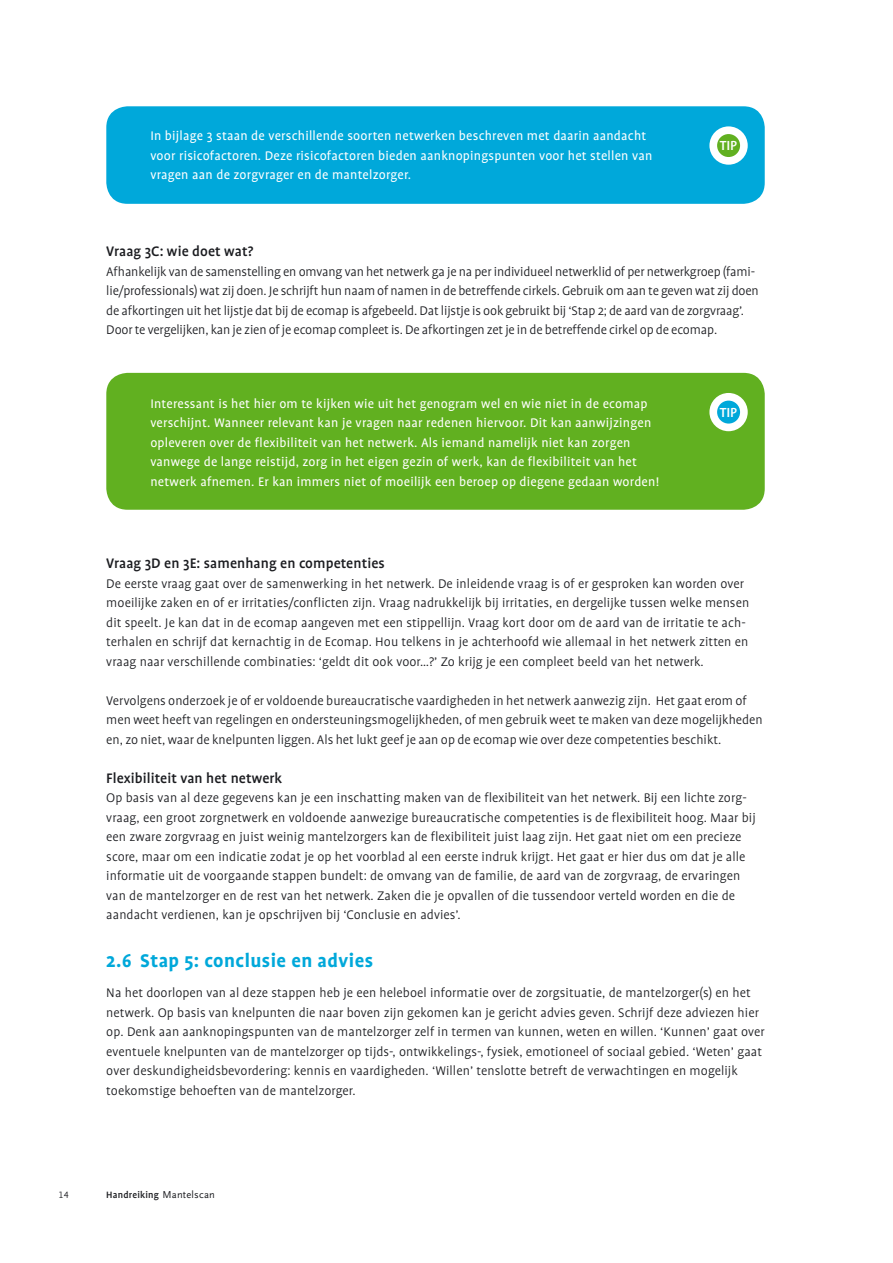
<style>
.page{position:relative;width:893px;height:1263px;background:#fff}
.page>*{position:absolute;margin:0;border:0;box-sizing:border-box;transform-origin:0 0}
.t1{font:700 21px "Profile";letter-spacing:.02em;color:#00a8da}
.t2{font:500 15.75px "Profile";letter-spacing:.005em;color:#1b1c20}
.t3{font:500 15px "Profile";letter-spacing:-.01em;color:#fff}
.t4{font:300 14.25px/19.5px "Profile";letter-spacing:.005em;color:#1b1c20}
.t5{font:14.25px/19.5px "Profile";letter-spacing:.015em;color:#fff}
.t6{font:500 10.5px "Profile";letter-spacing:.02em;color:#1b1c20}
.t7{font:300 10.5px "Profile NO";color:#1b1c20}
.s1{font-family:"Scala Sans";font-weight:400}
</style>
<div class="page">
<div style="left:106px;top:373px;width:659px;height:137px;background:#61b020;border-radius:21px"></div>
<div style="left:709px;top:393px;width:39px;height:38px;background:#fff;border-radius:50%"></div>
<div style="left:717px;top:401px;width:23px;height:23px;background:#00a8da;border-radius:50%"></div>
<div style="left:106px;top:106px;width:659px;height:98px;background:#00a8da;border-radius:21px"></div>
<div style="left:709px;top:126px;width:39px;height:39px;background:#fff;border-radius:50%"></div>
<div style="left:717px;top:134px;width:23px;height:23px;background:#61b020;border-radius:50%"></div>
<p class="t5" style="left:150px;top:126px;width:504px">In bijlage 3 staan de verschillende soorten netwerken beschreven met daarin aandacht voor risicofactoren. Deze risicofactoren bieden aanknopingspunten voor het stellen van vragen aan de zorgvrager en de mantelzorger.</p>
<p class="t3" style="left:720px;top:137px;width:19px">TIP</p>
<p class="t2" style="left:106px;top:242px;width:148px">Vraag 3C: wie doet wat?</p>
<p class="t4" style="left:106px;top:261px;width:654px">Afhankelijk van de samenstelling en omvang van het netwerk ga je na per individueel netwerklid of per netwerkgroep (fami&shy;lie/professionals) wat zij doen. Je schrijft hun naam of namen in de betreffende cirkels. Gebruik om aan te geven wat zij doen de afkortingen uit het lijstje dat bij de ecomap is afgebeeld. Dat lijstje is ook gebruikt bij ‘Stap 2; de aard van de zorgvraag’.<br>Door te vergelijken, kan je zien of je ecomap compleet is. De afkortingen zet je in de betreffende cirkel op de ecomap.</p>
<p class="t5" style="left:150px;top:394px;width:510px">Interessant is het hier om te kijken wie uit het genogram wel en wie niet in de ecomap verschijnt. Wanneer relevant kan je vragen naar redenen hiervoor. Dit kan aanwijzingen opleveren over de flexibiliteit van het netwerk. Als iemand namelijk niet kan zorgen vanwege de lange reistijd, zorg in het eigen gezin of werk, kan de flexibiliteit van het netwerk afnemen. Er kan immers niet of moeilijk een beroep op diegene gedaan worden!</p>
<p class="t3" style="left:720px;top:404px;width:19px">TIP</p>
<p class="t2" style="left:106px;top:554px;width:280px">Vraag 3D en 3E: samenhang en competenties</p>
<p class="t4" style="left:106px;top:573px;width:644px">De eerste vraag gaat over de samenwerking in het netwerk. De inleidende vraag is of er gesproken kan worden over moeilijke zaken en of er irritaties/conflicten zijn. Vraag nadrukkelijk bij irritaties, en dergelijke tussen welke mensen dit speelt. Je kan dat in de ecomap aangeven met een stippellijn. Vraag kort door om de aard van de irritatie te ach&shy;terhalen en schrijf dat kernachtig in de Ecomap. Hou telkens in je achterhoofd wie allemaal in het netwerk zitten en vraag naar verschillende combinaties: ‘geldt dit ook voor…?’ Zo krijg je een compleet beeld van het netwerk.</p>
<p class="t4" style="left:106px;top:690px;width:658px">Vervolgens onderzoek je of er voldoende bureaucratische vaardigheden in het netwerk aanwezig zijn. Het gaat erom of men weet heeft van regelingen en ondersteuningsmogelijkheden, of men gebruik weet te maken van deze mogelijkheden en, zo niet, waar de knelpunten liggen. Als het lukt geef je aan op de ecomap wie over deze competenties beschikt.</p>
<p class="t2" style="left:106px;top:769px;width:177px">Flexibiliteit van het netwerk</p>
<p class="t4" style="left:106px;top:788px;width:651px">Op basis van al deze gegevens kan je een inschatting maken van de flexibiliteit van het netwerk. Bij een lichte zorg&shy;vraag, een groot zorgnetwerk en voldoende aanwezige bureaucratische competenties is de flexibiliteit hoog. Maar bij een zware zorgvraag en juist weinig mantelzorgers kan de flexibiliteit juist laag zijn. Het gaat niet om een precieze score, maar om een indicatie zodat je op het voorblad al een eerste indruk krijgt. Het gaat er hier dus om dat je alle informatie uit de voorgaande stappen bundelt: de omvang van de familie, de aard van de zorgvraag, de ervaringen van de mantelzorger en de rest van het netwerk. Zaken die je opvallen of die tussendoor verteld worden en die de aandacht verdienen, kan je opschrijven bij ‘Conclusie en advies’.</p>
<h1 class="t1" style="left:106px;top:949px;width:268px">2.6 Stap 5: conclusie en advies</h1>
<p class="t4" style="left:106px;top:983px;width:660px">Na het doorlopen van al deze stappen heb je een heleboel informatie over de zorgsituatie, de mantelzorger(s) en het netwerk. Op basis van knelpunten die naar boven zijn gekomen kan je gericht advies geven. Schrijf deze adviezen hier op. Denk aan aanknopingspunten van de mantelzorger zelf in termen van kunnen, weten en willen. ‘Kunnen’ gaat over eventuele knelpunten van de mantelzorger op tijds-, ontwikkelings-, fysiek, emotioneel of sociaal gebied. ‘Weten’ gaat over deskundigheidsbevordering: kennis en vaardigheden. ‘Willen’ tenslotte betreft de verwachtingen en mogelijk toekomstige behoeften van de mantelzorger.</p>
<p class="t7" style="left:59px;top:1189px;width:12px">14</p>
<p class="t6" style="left:106px;top:1189px;width:110px">Handreiking <span class="s1">Mantelscan</span></p>
</div>
